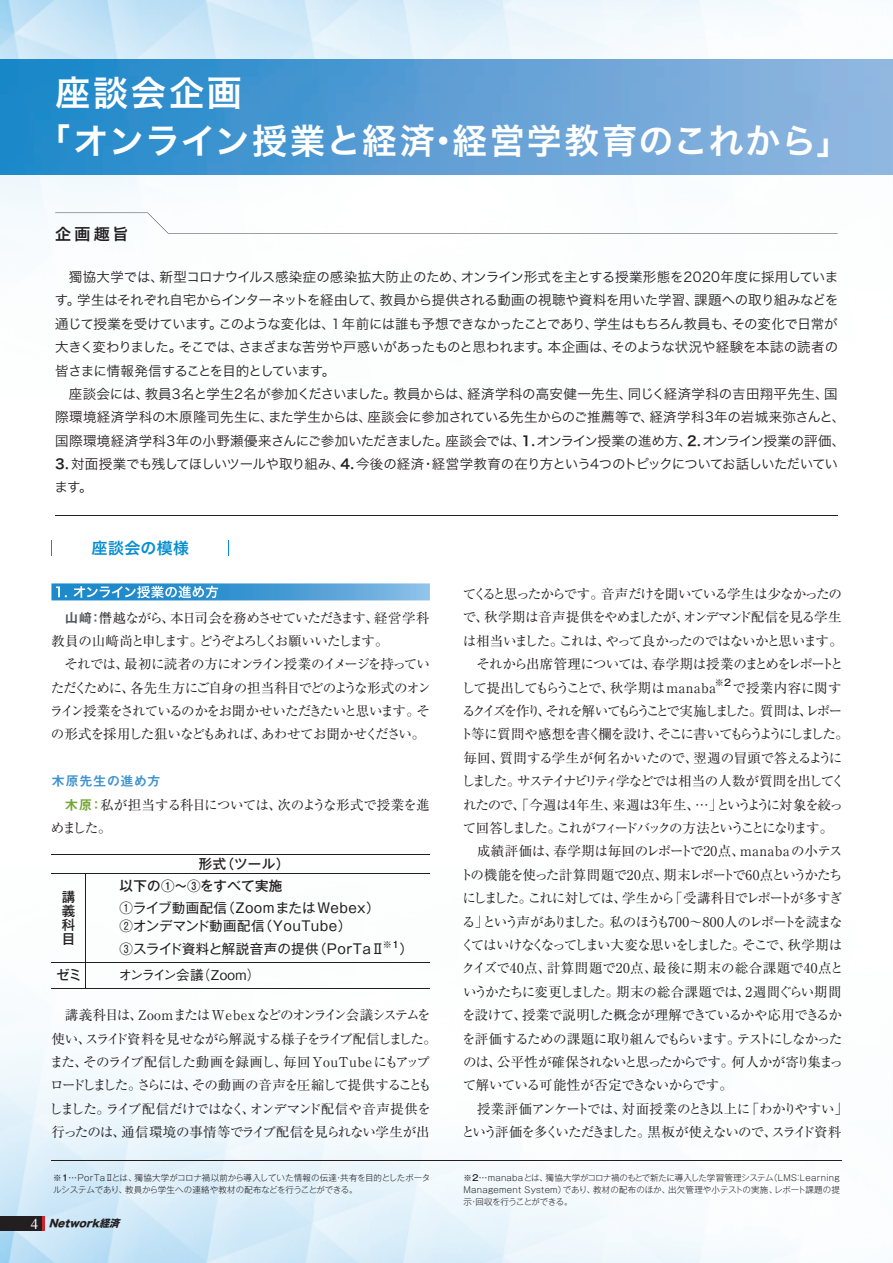
<style>
.page{position:relative;width:893px;height:1263px;background:#fff}
.page>*{position:absolute;margin:0;border:0;box-sizing:border-box;transform-origin:0 0}
.t1{font:35.1px/47.8px "Hira Kaku Pro W6";letter-spacing:.05em;color:#fff}
.t2{font:15.9px "Hira Kaku Pro W6";letter-spacing:.03em;color:#068ed0}
.t3{font:15.9px "Hira Kaku Pro W6";color:#231f20}
.t4{font:13.5px/23.4px "Ryumin Pro";letter-spacing:-.075em;color:#231f20}
.t5{font:13.5px/23.4px "Hira Kaku Pro W3";letter-spacing:-.015em;color:#231f20;text-align:justify}
.t6{font:13.5px/23.4px "Ryumin Pro";letter-spacing:-.095em;color:#231f20}
.t7{font:13.5px/23.4px "Hira Kaku Pro W3";letter-spacing:-.045em;color:#231f20}
.t8{font:13.5px/18.1px "Gothic MB101 Pro";letter-spacing:.03em;color:#231f20}
.t9{font:500 13.5px/14px "Gothic MB101 Pro";letter-spacing:.03em;color:#231f20;text-align:justify}
.t10{font:13.5px "Ryumin Pro";letter-spacing:-.01em;color:#231f20}
.t11{font:13.5px "Hira Kaku Pro W6";color:#fff}
.t12{font:500 13.5px "Gothic BBB Pro";letter-spacing:-.03em;color:#231f20}
.t13{font:13.5px "Midashi Go Pro MB31";color:#4194d0}
.t14{font:italic 10.05px "Hira Kaku Std W8";color:#231f20}
.t15{font:500 9.15px "Gothic MB101 Pro";color:#231f20}
.t16{font:300 8.55px/11.7px "Gothic MB101 Pro";letter-spacing:-.01em;color:#231f20}
.s1{font-family:"Hira Kaku Pro W6"}
.s2{font-family:"Midashi Go Pro MB31";color:#57585a}
.s3{font-family:"Midashi Go Pro MB31";color:#73a532}
.s4{font-weight:500}
.s5{font-family:"Times New Roman";font-style:normal;font-size:14.85px;color:#fff}
</style>
<div class="page">
<img style="left:0;top:0;width:893px;height:240px">
<img style="left:0;top:1022px;width:800px;height:241px">
<svg style="left:51px;top:540px;width:1px;height:16px"></svg>
<svg style="left:228px;top:540px;width:1px;height:16px"></svg>
<svg style="left:55px;top:213px;width:783px;height:21px"></svg>
<hr style="left:55px;top:515px;width:783px;height:1px;background:#231f20">
<hr style="left:51px;top:1160px;width:791px;height:1px;background:#231f20">
<svg style="left:51px;top:583px;width:379px;height:17px;background:#56a3d8"></svg>
<div style="left:56px;top:586px;width:162px;height:12px;background:#218bcb"></div>
<hr style="left:51px;top:854px;width:34px;height:1px;background:#231f20">
<hr style="left:85px;top:854px;width:345px;height:1px;background:#231f20">
<hr style="left:51px;top:873px;width:34px;height:1px;background:#231f20">
<hr style="left:85px;top:873px;width:345px;height:1px;background:#231f20">
<hr style="left:85px;top:873px;width:1px;height:89px;background:#231f20">
<hr style="left:51px;top:962px;width:34px;height:1px;background:#231f20">
<hr style="left:85px;top:962px;width:345px;height:1px;background:#231f20">
<svg style="left:85px;top:963px;width:1px;height:25px"></svg>
<hr style="left:51px;top:988px;width:34px;height:1px;background:#231f20">
<hr style="left:85px;top:988px;width:345px;height:1px;background:#231f20">
<div style="left:0;top:1216px;width:43px;height:15px;background:#231f20"></div>
<svg style="left:43px;top:1216px;width:2px;height:15px"></svg>
<h1 class="t1" style="left:36px;top:68px;width:817px;text-indent:20px">座談会企画<br>「オンライン授業と経済・経営学教育のこれから」</h1>
<p class="t3" style="left:55px;top:219px;width:75px">企画趣旨</p>
<p class="t5" style="left:55px;top:264px;width:785px;text-indent:14px">獨協大学では、新型コロナウイルス感染症の感染拡大防止のため、オンライン形式を主とする授業形態を2020年度に採用しています。学生はそれぞれ自宅からインターネットを経由して、教員から提供される動画の視聴や資料を用いた学習、課題への取り組みなどを通じて授業を受けています。このような変化は、１年前には誰も予想できなかったことであり、学生はもちろん教員も、その変化で日常が大きく変わりました。そこでは、さまざまな苦労や戸惑いがあったものと思われます。本企画は、そのような状況や経験を本誌の読者の皆さまに情報発信することを目的としています。</p>
<p class="t5" style="left:55px;top:381px;width:792px;text-align:center">座談会には、教員3名と学生2名が参加くださいました。教員からは、経済学科の高安健一先生、同じく経済学科の吉田翔平先生、国<br>際環境経済学科の木原隆司先生に、また学生からは、座談会に参加されている先生からのご推薦等で、経済学科3年の岩城来弥さんと、国際環境経済学科3年の小野瀬優来さんにご参加いただきました。座談会では、<span class="s1">1.</span>オンライン授業の進め方、<span class="s1">2.</span>オンライン授業の評価、</p>
<p class="t7" style="left:55px;top:451px;width:785px"><span class="s1">3.</span> 対面授業でも残してほしいツールや取り組み、<span class="s1">4.</span> 今後の経済・経営学教育の在り方という4つのトピックについてお話しいただいています。</p>
<p class="t2" style="left:92px;top:534px;width:99px">座談会の模様</p>
<p class="t11" style="left:54px;top:580px;width:166px">1. オンライン授業の進め方</p>
<p class="t4" style="left:51px;top:605px;width:380px;text-indent:14px"><span class="s2">山﨑：</span>僭越ながら、本日司会を務めさせていただきます、経営学科教員の山﨑尚と申します。どうぞよろしくお願いいたします。</p>
<p class="t4" style="left:50px;top:652px;width:383px;text-align:justify;text-indent:15px">それでは、最初に読者の方にオンライン授業のイメージを持っていただくために、各先生方にご自身の担当科目でどのような形式のオンライン授業をされているのかをお聞かせいただきたいと思います。その形式を採用した狙いなどもあれば、あわせてお聞かせください。</p>
<p class="t13" style="left:51px;top:770px;width:111px">木原先生の進め方</p>
<p class="t4" style="left:51px;top:792px;width:380px;text-indent:14px"><span class="s3">木原：</span>私が担当する科目については、次のような形式で授業を進めました。</p>
<p class="t9" style="left:62px;top:888px;width:15px">講義科目</p>
<p class="t9" style="left:199px;top:855px;width:92px">形式（ツール）</p>
<p class="t9" style="left:119px;top:877px;width:164px">以下の①～③をすべて実施</p>
<p class="t8" style="left:119px;top:897px;width:262px">①ライブ動画配信（ZoomまたはWebex）<br>②オンデマンド動画配信（YouTube）</p>
<p class="t8" style="left:119px;top:938px;width:267px">③スライド資料と解説音声の提供（PorTaⅡ</p>
<p class="t15" style="left:383px;top:936px;width:18px">※1</p>
<p class="t8" style="left:399px;top:938px;width:15px">）</p>
<p class="t9" style="left:56px;top:967px;width:27px">ゼミ</p>
<p class="t12" style="left:118px;top:964px;width:143px">オンライン会議（Zoom）</p>
<p class="t4" style="left:49px;top:1002px;width:389px;text-indent:16px">講義科目は、Zoomまたは Webexなどのオンライン会議システムを使い、スライド資料を見せながら解説する様子をライブ配信しました。また、そのライブ配信した動画を録画し、毎回 YouTubeにもアップロードしました。さらには、その動画の音声を圧縮して提供することもしました。ライブ配信だけではなく、オンデマンド配信や音声提供を行ったのは、通信環境の事情等でライブ配信を見られない学生が出</p>
<p class="t4" style="left:463px;top:581px;width:381px">てくると思ったからです。音声だけを聞いている学生は少なかったの</p>
<p class="t4" style="left:463px;top:605px;width:380px">で、秋学期は音声提供をやめましたが、オンデマンド配信を見る学生</p>
<p class="t4" style="left:463px;top:628px;width:382px">は相当いました。これは、やって良かったのではないかと思います。</p>
<p class="t4" style="left:476px;top:651px;width:369px">それから出席管理については、春学期は授業のまとめをレポートと</p>
<p class="t10" style="left:461px;top:677px;width:256px">して提出してもらうことで、秋学期はmanaba</p>
<p class="t15" style="left:715px;top:675px;width:18px">※2</p>
<p class="t6" style="left:460px;top:675px;width:391px;text-indent:273px">で授業内容に関するクイズを作り、それを解いてもらうことで実施しました。質問は、レポート等に質問や感想を書く欄を設け、そこに書いてもらうようにしました。毎回、質問する学生が何名かいたので、翌週の冒頭で答えるようにしました。サステイナビリティ学などでは相当の人数が質問を出してくれたので、「今週は4年生、来週は3年生、…」というように対象を絞って回答しました。これがフィードバックの方法ということになります。</p>
<p class="t4" style="left:460px;top:839px;width:385px;text-indent:17px">成績評価は、春学期は毎回のレポートで20点、manabaの小テストの機能を使った計算問題で20点、期末レポートで60点というかたちにしました。これに対しては、学生から「受講科目でレポートが多すぎる」という声がありました。私のほうも700～800人のレポートを読まなくてはいけなくなってしまい大変な思いをしました。そこで、秋学期はクイズで40点、計算問題で20点、最後に期末の総合課題で40点というかたちに変更しました。期末の総合課題では、2週間ぐらい期間を設けて、授業で説明した概念が理解できているかや応用できるかを評価するための課題に取り組んでもらいます。テストにしなかったのは、公平性が確保されないと思ったからです。何人かが寄り集まって解いている可能性が否定できないからです。</p>
<p class="t4" style="left:461px;top:1096px;width:388px;text-indent:16px">授業評価アンケートでは、対面授業のとき以上に「わかりやすい」という評価を多くいただきました。黒板が使えないので、スライド資料</p>
<p class="t16" style="left:53px;top:1171px;width:379px"><span class="s4">※1…</span>PorTaⅡとは、獨協大学がコロナ禍以前から導入していた情報の伝達・共有を目的としたポータルシステムであり、教員から学生への連絡や教材の配布などを行うことができる。</p>
<p class="t16" style="left:463px;top:1171px;width:378px;text-align:justify"><span class="s4">※2…</span>manabaとは、獨協大学がコロナ禍のもとで新たに導入した学習管理システム（LMS：Learning Management System）であり、教材の配布のほか、出欠管理や小テストの実施、レポート課題の提示・回収を行うことができる。</p>
<p class="t14" style="left:31px;top:1218px;width:95px"><span class="s5">4</span> Network経済</p>
</div>
